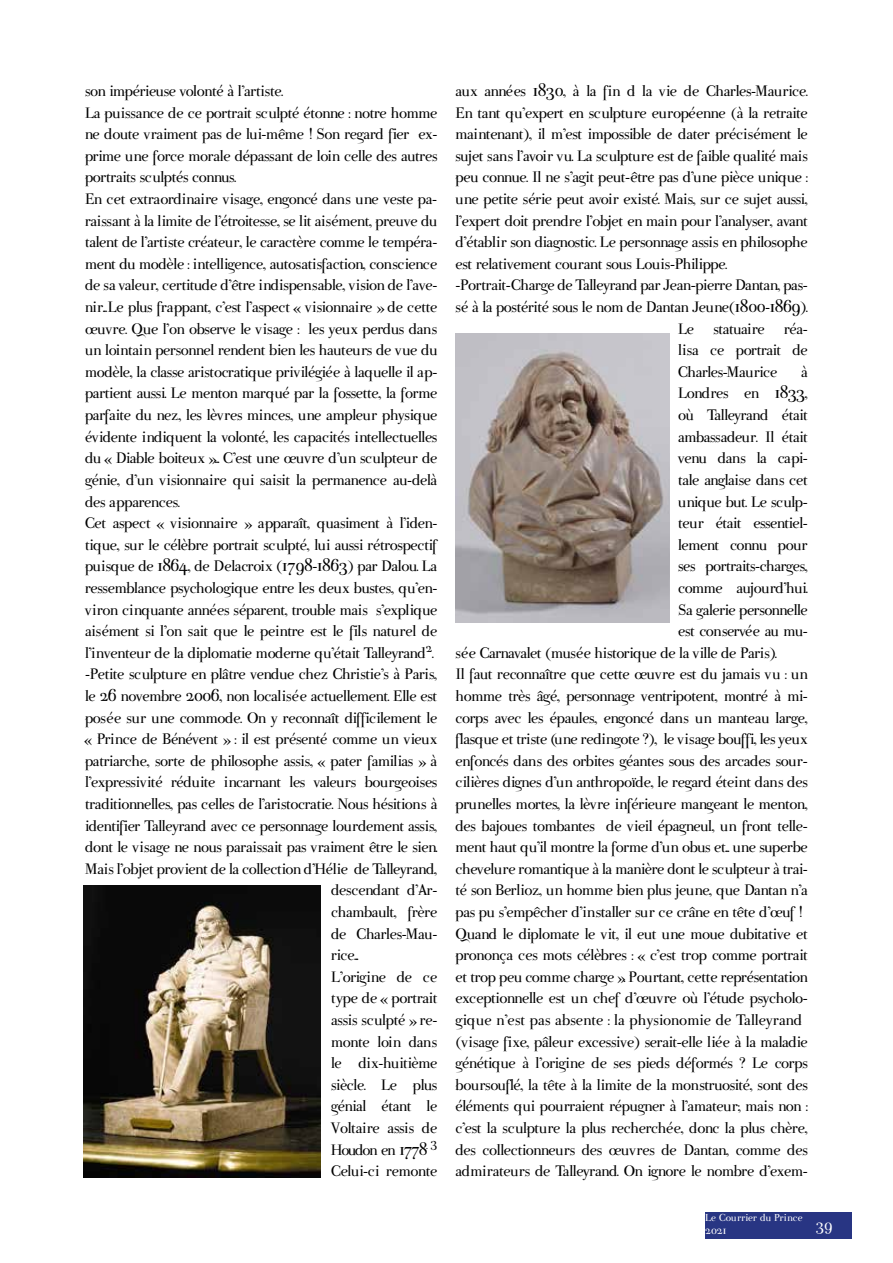
<style>
.page{position:relative;width:893px;height:1263px;background:#fff}
.page>*{position:absolute;margin:0;border:0;box-sizing:border-box;transform-origin:0 0}
.t1{font:18px "Parma Petit";letter-spacing:-.025em;color:#000}
.t2{font:18px "Parma Petit";color:#000}
.t3{font:18px "Parma Petit";letter-spacing:-.07em;color:#000}
.t4{font:16.5px "Parma Petit";color:#fff}
.t5{font:12px/12.9px "Parma Petit";color:#fff}
</style>
<div class="page">
<div style="left:808px;top:1212px;width:44px;height:27px;background:#283583"></div>
<div style="left:705px;top:1212px;width:103px;height:27px;background:#283583"></div>
<img style="left:84px;top:886px;width:237px;height:291px">
<img style="left:455px;top:334px;width:215px;height:289px">
<p class="t1" style="left:85px;top:81px;width:200px">son impérieuse volonté à l’artiste.</p>
<p class="t1" style="left:85px;top:102px;width:354px">La puissance de ce portrait sculpté étonne : notre homme</p>
<p class="t1" style="left:85px;top:124px;width:354px">ne doute vraiment pas de lui-même ! Son regard fier ex-</p>
<p class="t1" style="left:85px;top:146px;width:354px">prime une force morale dépassant de loin celle des autres</p>
<p class="t1" style="left:85px;top:167px;width:153px">portraits sculptés connus.</p>
<p class="t1" style="left:85px;top:189px;width:354px">En cet extraordinaire visage, engoncé dans une veste pa-</p>
<p class="t1" style="left:85px;top:210px;width:354px">raissant à la limite de l’étroitesse, se lit aisément, preuve du</p>
<p class="t1" style="left:85px;top:232px;width:354px">talent de l’artiste créateur, le caractère comme le tempéra-</p>
<p class="t1" style="left:85px;top:254px;width:354px">ment du modèle : intelligence, autosatisfaction, conscience</p>
<p class="t1" style="left:85px;top:275px;width:354px">de sa valeur, certitude d’être indispensable, vision de l’ave-</p>
<p class="t1" style="left:85px;top:297px;width:354px">nir..Le plus frappant, c’est l’aspect « visionnaire » de cette</p>
<p class="t1" style="left:85px;top:318px;width:354px">œuvre. Que l’on observe le visage : les yeux perdus dans</p>
<p class="t1" style="left:85px;top:340px;width:354px">un lointain personnel rendent bien les hauteurs de vue du</p>
<p class="t1" style="left:85px;top:362px;width:354px">modèle, la classe aristocratique privilégiée à laquelle il ap-</p>
<p class="t1" style="left:85px;top:383px;width:354px">partient aussi. Le menton marqué par la fossette, la forme</p>
<p class="t1" style="left:85px;top:405px;width:354px">parfaite du nez, les lèvres minces, une ampleur physique</p>
<p class="t1" style="left:85px;top:426px;width:354px">évidente indiquent la volonté, les capacités intellectuelles</p>
<p class="t1" style="left:85px;top:448px;width:354px">du « Diable boiteux ».. C’est une œuvre d’un sculpteur de</p>
<p class="t1" style="left:85px;top:470px;width:354px">génie, d’un visionnaire qui saisit la permanence au-delà</p>
<p class="t1" style="left:85px;top:491px;width:96px">des apparences.</p>
<p class="t1" style="left:85px;top:513px;width:354px">Cet aspect « visionnaire » apparaît, quasiment à l’iden-</p>
<p class="t1" style="left:85px;top:534px;width:354px">tique, sur le célèbre portrait sculpté, lui aussi rétrospectif</p>
<p class="t1" style="left:85px;top:556px;width:354px">puisque de 1864, de Delacroix (1798-1863) par Dalou. La</p>
<p class="t1" style="left:85px;top:578px;width:354px">ressemblance psychologique entre les deux bustes, qu’en-</p>
<p class="t1" style="left:85px;top:599px;width:354px">viron cinquante années séparent, trouble mais s’explique</p>
<p class="t1" style="left:85px;top:621px;width:354px">aisément si l’on sait que le peintre est le fils naturel de</p>
<p class="t1" style="left:85px;top:642px;width:350px">l’inventeur de la diplomatie moderne qu’était Talleyrand<sup>2</sup>.</p>
<p class="t1" style="left:85px;top:664px;width:354px">-Petite sculpture en plâtre vendue chez Christie’s à Paris,</p>
<p class="t1" style="left:85px;top:686px;width:354px">le 26 novembre 2006, non localisée actuellement. Elle est</p>
<p class="t1" style="left:85px;top:707px;width:354px">posée sur une commode. On y reconnaît difficilement le</p>
<p class="t1" style="left:85px;top:729px;width:354px">« Prince de Bénévent » : il est présenté comme un vieux</p>
<p class="t1" style="left:85px;top:750px;width:354px">patriarche, sorte de philosophe assis, « pater familias » à</p>
<p class="t1" style="left:85px;top:772px;width:354px">l’expressivité réduite incarnant les valeurs bourgeoises</p>
<p class="t1" style="left:85px;top:794px;width:354px">traditionnelles, pas celles de l’aristocratie. Nous hésitions à</p>
<p class="t1" style="left:85px;top:815px;width:354px">identifier Talleyrand avec ce personnage lourdement assis,</p>
<p class="t1" style="left:85px;top:837px;width:354px">dont le visage ne nous paraissait pas vraiment être le sien.</p>
<p class="t1" style="left:85px;top:858px;width:354px">Mais l’objet provient de la collection d’Hélie de Talleyrand,</p>
<p class="t1" style="left:331px;top:880px;width:108px">descendant d’Ar-</p>
<p class="t1" style="left:331px;top:902px;width:108px">chambault, frère</p>
<p class="t1" style="left:331px;top:923px;width:108px">de Charles-Mau-</p>
<p class="t1" style="left:331px;top:945px;width:29px">rice..</p>
<p class="t1" style="left:331px;top:966px;width:108px">L’origine de ce</p>
<p class="t1" style="left:331px;top:988px;width:108px">type de « portrait</p>
<p class="t1" style="left:331px;top:1010px;width:108px">assis sculpté » re-</p>
<p class="t1" style="left:331px;top:1031px;width:108px">monte loin dans</p>
<p class="t1" style="left:331px;top:1053px;width:108px">le dix-huitième</p>
<p class="t1" style="left:331px;top:1074px;width:108px">siècle. Le plus</p>
<p class="t1" style="left:331px;top:1096px;width:108px">génial étant le</p>
<p class="t1" style="left:331px;top:1118px;width:108px">Voltaire assis de</p>
<p class="t3" style="left:331px;top:1139px;width:108px">Houdon en 1778<sup>.</sup> <sup>3</sup></p>
<p class="t1" style="left:331px;top:1161px;width:108px">Celui-ci remonte</p>
<p class="t1" style="left:455px;top:81px;width:354px">aux années 1830, à la fin d la vie de Charles-Maurice.</p>
<p class="t1" style="left:455px;top:103px;width:354px">En tant qu’expert en sculpture européenne (à la retraite</p>
<p class="t1" style="left:455px;top:124px;width:354px">maintenant), il m’est impossible de dater précisément le</p>
<p class="t1" style="left:455px;top:146px;width:354px">sujet sans l’avoir vu. La sculpture est de faible qualité mais</p>
<p class="t1" style="left:455px;top:167px;width:354px">peu connue. Il ne s’agit peut-être pas d’une pièce unique :</p>
<p class="t1" style="left:455px;top:189px;width:354px">une petite série peut avoir existé. Mais, sur ce sujet aussi,</p>
<p class="t1" style="left:455px;top:211px;width:354px">l’expert doit prendre l’objet en main pour l’analyser, avant</p>
<p class="t1" style="left:455px;top:232px;width:354px">d’établir son diagnostic. Le personnage assis en philosophe</p>
<p class="t1" style="left:455px;top:254px;width:273px">est relativement courant sous Louis-Philippe.</p>
<p class="t1" style="left:455px;top:275px;width:354px">-Portrait-Charge de Talleyrand par Jean-pierre Dantan, pas-</p>
<p class="t1" style="left:455px;top:297px;width:354px">sé à la postérité sous le nom de Dantan Jeune(1800-1869).</p>
<p class="t1" style="left:678px;top:319px;width:131px">Le statuaire réa-</p>
<p class="t1" style="left:678px;top:340px;width:131px">lisa ce portrait de</p>
<p class="t1" style="left:678px;top:362px;width:101px">Charles-Maurice</p>
<p class="t1" style="left:801px;top:362px;width:8px">à</p>
<p class="t1" style="left:678px;top:383px;width:131px">Londres en 1833,</p>
<p class="t1" style="left:678px;top:405px;width:131px">où Talleyrand était</p>
<p class="t1" style="left:678px;top:427px;width:131px">ambassadeur. Il était</p>
<p class="t1" style="left:678px;top:448px;width:131px">venu dans la capi-</p>
<p class="t1" style="left:678px;top:470px;width:131px">tale anglaise dans cet</p>
<p class="t1" style="left:678px;top:491px;width:131px">unique but. Le sculp-</p>
<p class="t1" style="left:678px;top:513px;width:131px">teur était essentiel-</p>
<p class="t1" style="left:678px;top:535px;width:131px">lement connu pour</p>
<p class="t1" style="left:678px;top:556px;width:131px">ses portraits-charges,</p>
<p class="t1" style="left:678px;top:578px;width:131px">comme aujourd’hui.</p>
<p class="t1" style="left:678px;top:599px;width:131px">Sa galerie personnelle</p>
<p class="t1" style="left:678px;top:621px;width:131px">est conservée au mu-</p>
<p class="t1" style="left:455px;top:643px;width:323px">sée Carnavalet (musée historique de la ville de Paris).</p>
<p class="t1" style="left:455px;top:664px;width:354px">Il faut reconnaître que cette œuvre est du jamais vu : un</p>
<p class="t1" style="left:455px;top:686px;width:354px">homme très âgé, personnage ventripotent, montré à mi-</p>
<p class="t1" style="left:455px;top:707px;width:354px">corps avec les épaules, engoncé dans un manteau large,</p>
<p class="t1" style="left:455px;top:729px;width:354px">flasque et triste (une redingote ?), le visage bouffi, les yeux</p>
<p class="t1" style="left:455px;top:751px;width:354px">enfoncés dans des orbites géantes sous des arcades sour-</p>
<p class="t1" style="left:455px;top:772px;width:354px">cilières dignes d’un anthropoïde, le regard éteint dans des</p>
<p class="t1" style="left:455px;top:794px;width:354px">prunelles mortes, la lèvre inférieure mangeant le menton,</p>
<p class="t1" style="left:455px;top:815px;width:354px">des bajoues tombantes de vieil épagneul, un front telle-</p>
<p class="t1" style="left:455px;top:837px;width:354px">ment haut qu’il montre la forme d’un obus et.. une superbe</p>
<p class="t1" style="left:455px;top:859px;width:354px">chevelure romantique à la manière dont le sculpteur à trai-</p>
<p class="t1" style="left:455px;top:880px;width:354px">té son Berlioz, un homme bien plus jeune, que Dantan n’a</p>
<p class="t1" style="left:455px;top:902px;width:348px">pas pu s’empêcher d’installer sur ce crâne en tête d’œuf !</p>
<p class="t1" style="left:455px;top:923px;width:354px">Quand le diplomate le vit, il eut une moue dubitative et</p>
<p class="t1" style="left:455px;top:945px;width:354px">prononça ces mots célèbres : « c’est trop comme portrait</p>
<p class="t1" style="left:455px;top:967px;width:354px">et trop peu comme charge ». Pourtant, cette représentation</p>
<p class="t1" style="left:455px;top:988px;width:354px">exceptionnelle est un chef d’œuvre où l’étude psycholo-</p>
<p class="t2" style="left:455px;top:1010px;width:348px">gique n’est pas absente : la physionomie de Talleyrand</p>
<p class="t1" style="left:455px;top:1031px;width:354px">(visage fixe, pâleur excessive) serait-elle liée à la maladie</p>
<p class="t1" style="left:455px;top:1053px;width:354px">génétique à l’origine de ses pieds déformés ? Le corps</p>
<p class="t1" style="left:455px;top:1075px;width:354px">boursouflé, la tête à la limite de la monstruosité, sont des</p>
<p class="t1" style="left:455px;top:1096px;width:354px">éléments qui pourraient répugner à l’amateur; mais non :</p>
<p class="t1" style="left:455px;top:1118px;width:354px">c’est la sculpture la plus recherchée, donc la plus chère,</p>
<p class="t1" style="left:455px;top:1139px;width:354px">des collectionneurs des œuvres de Dantan, comme des</p>
<p class="t1" style="left:455px;top:1161px;width:354px">admirateurs de Talleyrand. On ignore le nombre d’exem-</p>
<p class="t5" style="left:705px;top:1211px;width:99px">Le Courrier du Prince<br>2021</p>
<p class="t4" style="left:816px;top:1216px;width:18px">39</p>
</div>
